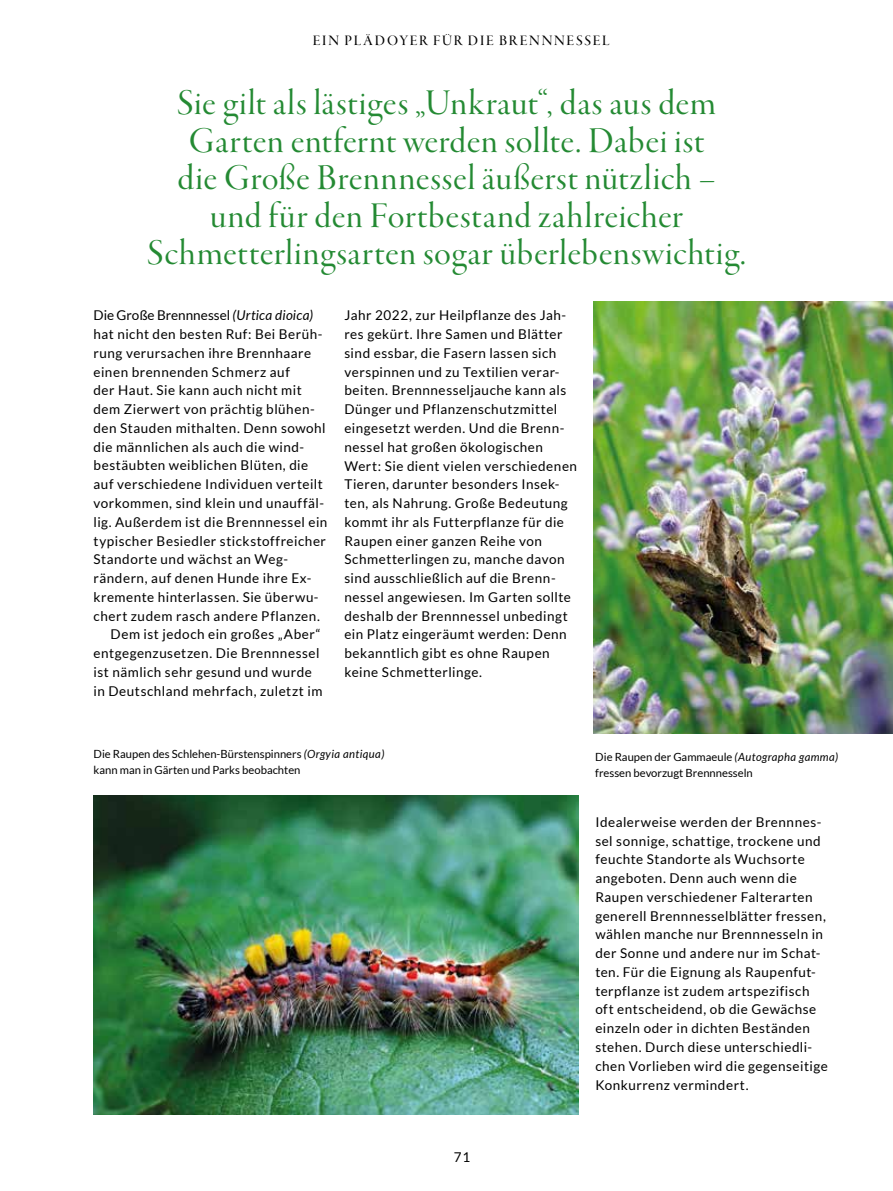
<style>
.page{position:relative;width:893px;height:1191px;background:#fff}
.page>*{position:absolute;margin:0;border:0;box-sizing:border-box;transform-origin:0 0}
.t1{font:37.5px/37.5px "Garamond Premr Pro Disp";letter-spacing:.02em;color:#248a33;text-align:center}
.t2{font:15px "Garamond Premr Pro Med Disp";letter-spacing:.115em;color:#000}
.t3{font:13.5px/18.8px "Lato";letter-spacing:.04em;color:#000}
.t4{font:13.5px "Lato";color:#000}
.t5{font:11.25px/15.8px "Lato";color:#000}
.s1{font-style:italic}
</style>
<div class="page">
<img style="left:94px;top:795px;width:484px;height:319px">
<img style="left:593px;top:302px;width:300px;height:431px">
<p class="t2" style="left:313px;top:32px;width:298px">EIN PLÄDOYER FÜR DIE BRENNNESSEL</p>
<h1 class="t1" style="left:147px;top:85px;width:600px">Sie gilt als lästiges „Unkraut“, das aus dem Garten entfernt werden sollte. Dabei ist<br>die Große Brennnessel äußerst nützlich – und für den Fortbestand zahlreicher Schmetterlingsarten sogar überlebenswichtig.</h1>
<p class="t4" style="left:94px;top:308px;width:221px">Die Große Brennnessel <span class="s1">(Urtica dioica)</span></p>
<p class="t3" style="left:94px;top:325px;width:231px">hat nicht den besten Ruf: Bei Berüh-</p>
<p class="t3" style="left:94px;top:343px;width:219px">rung verursachen ihre Brennhaare</p>
<p class="t3" style="left:94px;top:362px;width:198px">einen brennenden Schmerz auf</p>
<p class="t3" style="left:94px;top:381px;width:210px">der Haut. Sie kann auch nicht mit</p>
<p class="t3" style="left:94px;top:400px;width:223px">dem Zierwert von prächtig blühen-</p>
<p class="t3" style="left:94px;top:418px;width:234px">den Stauden mithalten. Denn sowohl</p>
<p class="t3" style="left:94px;top:437px;width:212px">die männlichen als auch die wind-</p>
<p class="t3" style="left:94px;top:456px;width:216px">bestäubten weiblichen Blüten, die</p>
<p class="t3" style="left:94px;top:475px;width:231px">auf verschiedene Individuen verteilt</p>
<p class="t3" style="left:94px;top:493px;width:232px">vorkommen, sind klein und unauffäl-</p>
<p class="t3" style="left:94px;top:512px;width:235px">lig. Außerdem ist die Brennnessel ein</p>
<p class="t3" style="left:94px;top:531px;width:234px">typischer Besiedler stickstoffreicher</p>
<p class="t3" style="left:94px;top:550px;width:196px">Standorte und wächst an Weg-</p>
<p class="t3" style="left:94px;top:568px;width:219px">rändern, auf denen Hunde ihre Ex-</p>
<p class="t3" style="left:94px;top:587px;width:227px">kremente hinterlassen. Sie überwu-</p>
<p class="t3" style="left:94px;top:606px;width:228px">chert zudem rasch andere Pflanzen.</p>
<p class="t3" style="left:111px;top:625px;width:212px">Dem ist jedoch ein großes „Aber“</p>
<p class="t3" style="left:94px;top:643px;width:227px">entgegenzusetzen. Die Brennnessel</p>
<p class="t3" style="left:94px;top:662px;width:220px">ist nämlich sehr gesund und wurde</p>
<p class="t3" style="left:94px;top:681px;width:230px">in Deutschland mehrfach, zuletzt im</p>
<p class="t3" style="left:344px;top:306px;width:234px">Jahr 2022, zur Heilpflanze des Jah&shy;res gekürt. Ihre Samen und Blätter sind essbar, die Fasern lassen sich verspinnen und zu Textilien verar&shy;beiten. Brennnesseljauche kann als Dünger und Pflanzenschutzmittel eingesetzt werden. Und die Brenn&shy;nessel hat großen ökologischen Wert: Sie dient vielen verschiedenen Tieren, darunter besonders Insek&shy;ten, als Nahrung. Große Bedeutung kommt ihr als Futterpflanze für die Raupen einer ganzen Reihe von Schmetterlingen zu, manche davon sind ausschließlich auf die Brenn&shy;nessel angewiesen. Im Garten sollte deshalb der Brennnessel unbedingt ein Platz eingeräumt werden: Denn bekanntlich gibt es ohne Raupen keine Schmetterlinge.</p>
<p class="t5" style="left:94px;top:746px;width:292px">Die Raupen des Schlehen-Bürstenspinners <span class="s1">(Orgyia antiqua) </span>kann man in Gärten und Parks beobachten</p>
<p class="t5" style="left:595px;top:749px;width:245px">Die Raupen der Gammaeule <span class="s1">(Autographa gamma) </span>fressen bevorzugt Brennnesseln</p>
<p class="t3" style="left:454px;top:1147px;width:18px">71</p>
<p class="t3" style="left:595px;top:812px;width:234px">Idealerweise werden der Brennnes&shy;sel sonnige, schattige, trockene und feuchte Standorte als Wuchsorte angeboten. Denn auch wenn die Raupen verschiedener Falterarten generell Brennnesselblätter fressen, wählen manche nur Brennnesseln in der Sonne und andere nur im Schat&shy;ten. Für die Eignung als Raupenfut&shy;terpflanze ist zudem artspezifisch oft entscheidend, ob die Gewächse einzeln oder in dichten Beständen stehen. Durch diese unterschiedli&shy;chen Vorlieben wird die gegenseitige Konkurrenz vermindert.</p>
</div>
